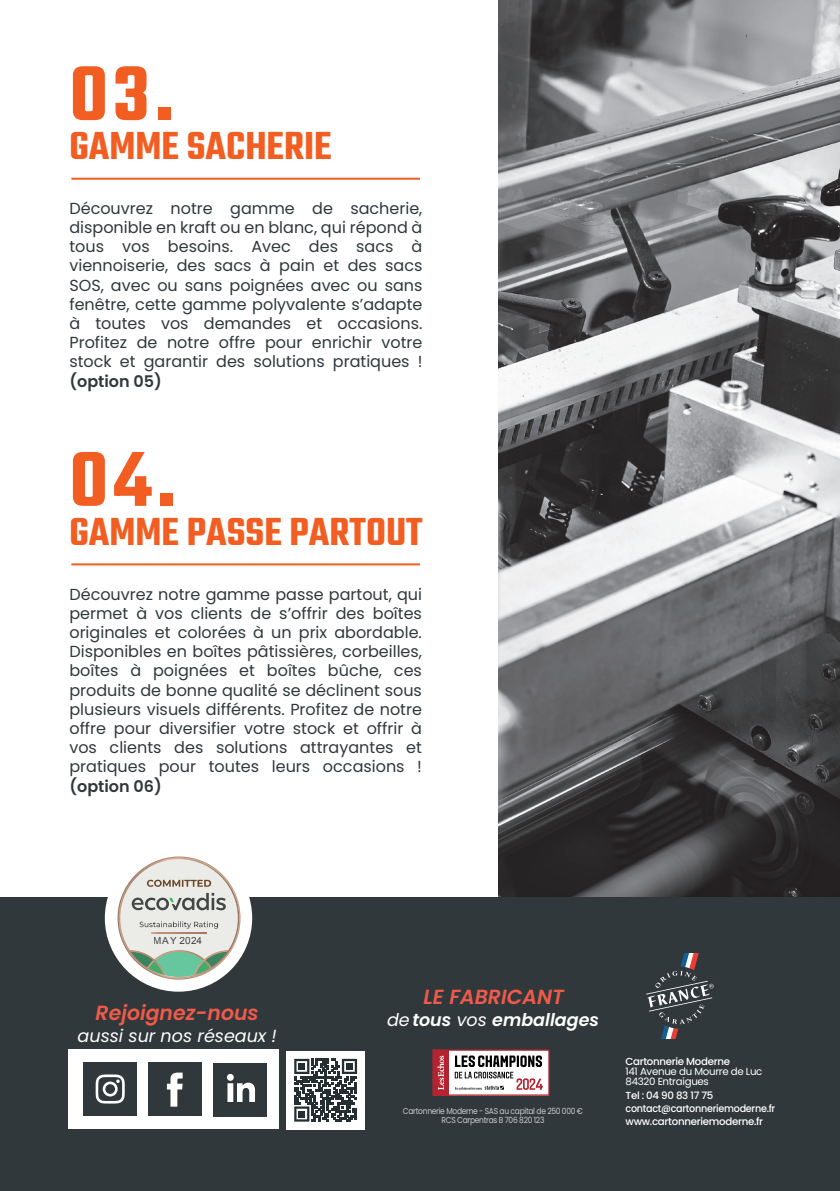
<style>
.page{position:relative;width:840px;height:1191px;background:#fff}
.page>*{position:absolute;margin:0;border:0;box-sizing:border-box;transform-origin:0 0}
.t1{font:300 84.6px "Teko";color:#f25d21}
.t2{font:300 42.6px "Teko";color:#f25d21}
.t3{font:italic 600 20.4px "Poppins";color:#f05a4a}
.t4{font:italic 600 17.6px "Poppins";color:#fff}
.t5{font:italic 17.6px "Poppins";color:#fff}
.t6{font:16px/19.2px "Poppins";color:#30383b;text-align:justify}
.t7{font:500 10.2px/13.2px "Poppins";letter-spacing:-.03em;color:#fff}
.t8{font:10.2px/10.2px "Poppins";letter-spacing:-.03em;color:#fff}
.t9{font:10px "Arial";color:#434647}
.t10{font:8.6px/9.2px "Poppins";letter-spacing:-.04em;color:#cacccd;text-align:center;scale:.88 1}
.s1{font-weight:600}
.s2{font-weight:400}
.s3{font-weight:500}
</style>
<div class="page">
<img style="left:498px;top:0;width:341px;height:897px">
<hr style="left:71px;top:178px;width:349px;height:2px;background:#f25d21">
<hr style="left:71px;top:563px;width:349px;height:2px;background:#f25d21">
<div style="left:0;top:897px;width:839px;height:294px;background:#30383b"></div>
<div style="left:433px;top:1050px;width:115px;height:45px;background:#fff"></div>
<div style="left:432px;top:1049px;width:117px;height:46px;border:1px solid #b32430"></div>
<div style="left:433px;top:1050px;width:15px;height:45px;background:#b32430"></div>
<svg style="left:437px;top:1055px;width:7px;height:35px"></svg>
<svg style="left:454px;top:1055px;width:88px;height:34px"></svg>
<svg style="left:646px;top:954px;width:67px;height:85px"></svg>
<div style="left:286px;top:1051px;width:78px;height:78px;background:#fff"></div>
<svg style="left:294px;top:1058px;width:63px;height:63px"></svg>
<div style="left:298px;top:1110px;width:7px;height:7px;background:#252f32"></div>
<div style="left:69px;top:1049px;width:209px;height:80px;background:#fff"></div>
<div style="left:148px;top:1062px;width:53px;height:53px;background:#31383b"></div>
<svg style="left:167px;top:1072px;width:15px;height:34px"></svg>
<div style="left:213px;top:1063px;width:53px;height:53px;background:#31383b"></div>
<svg style="left:227px;top:1073px;width:28px;height:29px"></svg>
<div style="left:83px;top:1062px;width:53px;height:53px;background:#31383b"></div>
<svg style="left:96px;top:1074px;width:29px;height:29px"></svg>
<div style="left:105px;top:844px;width:147px;height:147px;background:#fff;border-radius:50%"></div>
<svg style="left:117px;top:856px;width:124px;height:123px"></svg>
<p class="t1" style="left:69px;top:50px;width:105px">03.</p>
<p class="t2" style="left:69px;top:124px;width:263px">GAMME SACHERIE</p>
<p class="t6" style="left:69px;top:199px;width:354px">Découvrez notre gamme de sacherie, disponible en kraft ou en blanc, qui répond à tous vos besoins. Avec des sacs à viennoiserie, des sacs à pain et des sacs SOS, avec ou sans poignées avec ou sans fenêtre, cette gamme polyvalente s’adapte à toutes vos demandes et occasions.<br>Profitez de notre offre pour enrichir votre stock et garantir des solutions pratiques ! <span class="s1">(option 05)</span></p>
<p class="t1" style="left:69px;top:435px;width:107px">04.</p>
<p class="t2" style="left:69px;top:509px;width:354px">GAMME PASSE PARTOUT</p>
<p class="t6" style="left:69px;top:584px;width:354px">Découvrez notre gamme passe partout, qui permet à vos clients de s’offrir des boîtes originales et colorées à un prix abordable.<br>Disponibles en boîtes pâtissières, corbeilles, boîtes à poignées et boîtes bûche, ces produits de bonne qualité se déclinent sous plusieurs visuels différents. Profitez de notre offre pour diversifier votre stock et offrir à vos clients des solutions attrayantes et pratiques pour toutes leurs occasions ! <span class="s1">(option 06)</span></p>
<p class="t9" style="left:154px;top:934px;width:50px">MAY 2024</p>
<p class="t3" style="left:423px;top:985px;width:142px">LE FABRICANT</p>
<p class="t3" style="left:96px;top:1001px;width:164px">Rejoignez-nous</p>
<p class="t4" style="left:387px;top:1009px;width:213px"><span class="s2">de</span>tous <span class="s2">vos</span> emballages</p>
<p class="t5" style="left:78px;top:1025px;width:200px">aussi sur nos réseaux !</p>
<p class="t10" style="left:403px;top:1106px;width:206px">Cartonnerie Moderne - SAS au capital de 250 000 €<br>RCS Carpentras B 706 820 123</p>
<p class="t8" style="left:625px;top:1056px;width:138px"><span class="s3">Cartonnerie Moderne<br></span>141 Avenue du Mourre de Luc<br>84320 Entraigues</p>
<p class="t7" style="left:625px;top:1088px;width:151px">Tel : 04 90 83 17 75 contact@cartonneriemoderne.fr www.cartonneriemoderne.fr</p>
</div>
